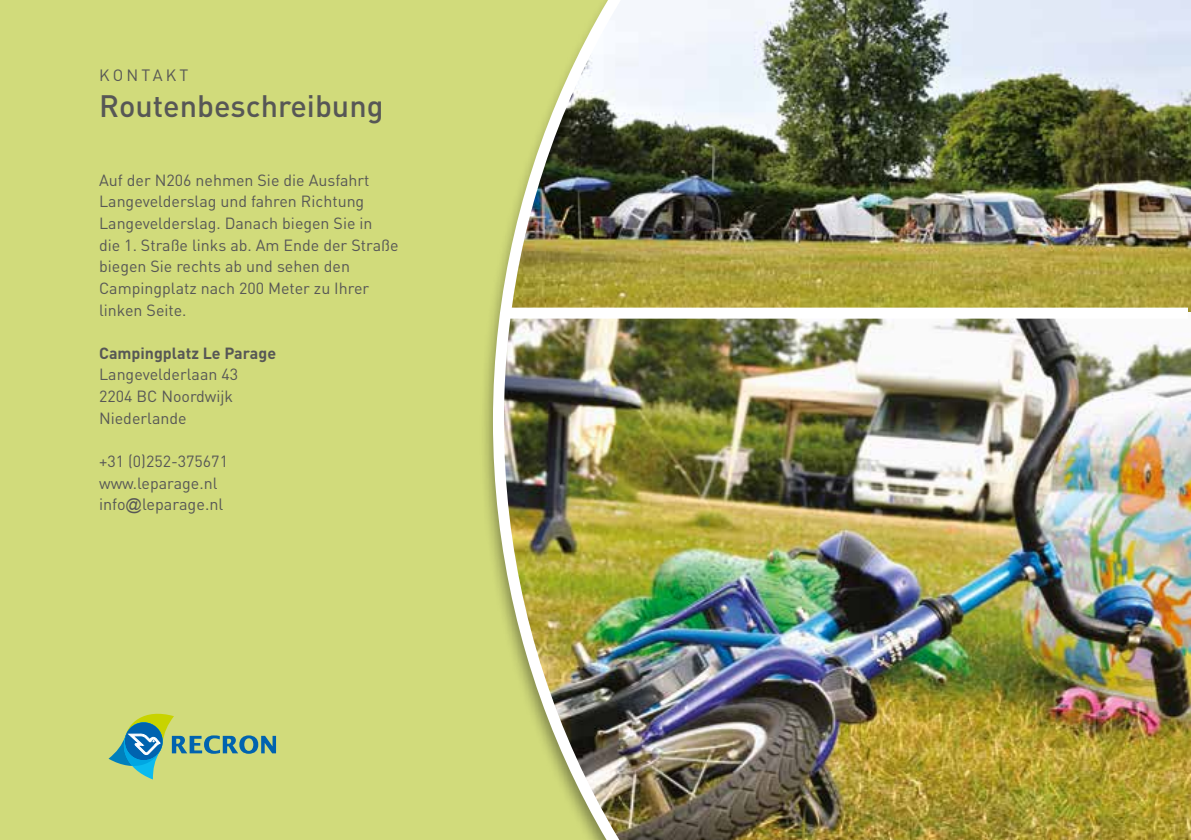
<style>
.page{position:relative;width:1191px;height:840px;background:#fff}
.page>*{position:absolute;margin:0;border:0;box-sizing:border-box;transform-origin:0 0}
.t1{font:500 30.6px "DIN";color:#575756}
.t2{font:16.2px "DIN";color:#575756}
.t3{font:16.2px "DIN";letter-spacing:.2em;color:#575756}
.t4{font:16px/21.6px "DIN";color:#575756}
.t5{font:700 16px "DIN";color:#575756}
.s1{font-family:"Arial"}
</style>
<div class="page">
<img style="left:832px;top:0;width:359px;height:312px">
<img style="left:832px;top:318px;width:359px;height:521px">
<img style="left:0;top:0;width:832px;height:839px">
<div style="left:504px;top:307px;width:684px;height:11px;background:#fff"></div>
<svg style="left:108px;top:707px;width:168px;height:72px;background:#a6c586"></svg>
<p class="t3" style="left:99px;top:65px;width:91px">KONTAKT</p>
<h1 class="t1" style="left:99px;top:87px;width:286px">Routenbeschreibung</h1>
<p class="t4" style="left:99px;top:169px;width:301px">Auf der N206 nehmen Sie die Ausfahrt Langevelderslag und fahren Richtung Langevelderslag. Danach biegen Sie in<br>die 1. Straße links ab. Am Ende der Straße biegen Sie rechts ab und sehen den Campingplatz nach 200 Meter zu Ihrer linken Seite.</p>
<p class="t5" style="left:99px;top:342px;width:179px">Campingplatz Le Parage</p>
<p class="t4" style="left:99px;top:363px;width:141px">Langevelderlaan 43<br>2204 BC Noordwijk<br>Niederlande</p>
<p class="t4" style="left:99px;top:450px;width:130px">+31 (0)252-375671 www.leparage.nl</p>
<p class="t2" style="left:99px;top:494px;width:126px">info<span class="s1">@</span>leparage.nl</p>
</div>
